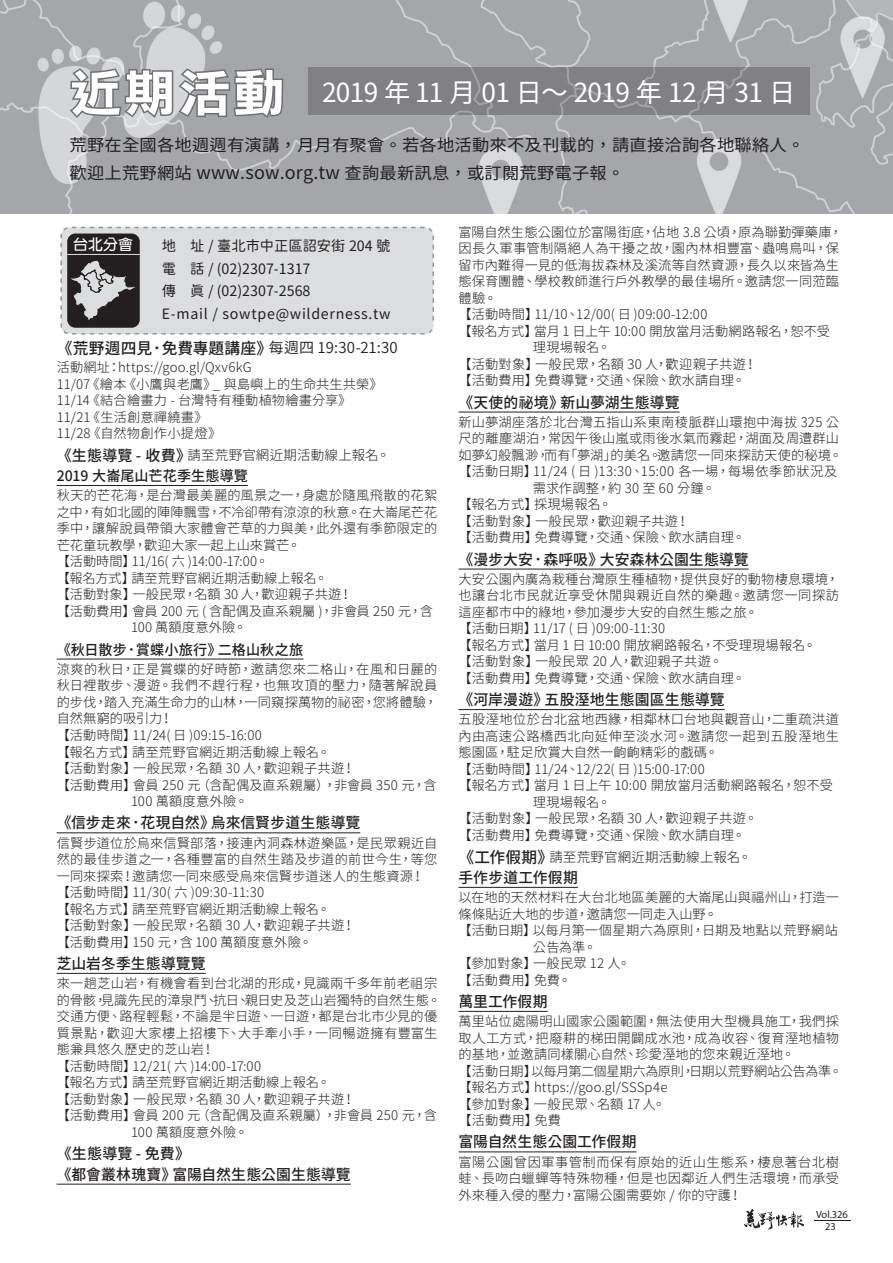
<style>
.page{position:relative;width:893px;height:1263px;background:#fff}
.page>*{position:absolute;margin:0;border:0;box-sizing:border-box;transform-origin:0 0}
.t1{font:26.25px "Gen Yo Gothic TW Regular TTF";letter-spacing:-.025em;color:#fff}
.t2{font:16.5px/27.8px "Gen Yo Gothic TW Regular TTF";letter-spacing:.01em;color:#231f20;scale:1.05 1}
.t3{font:15.75px "Gen Yo Gothic TW Medium TTF";letter-spacing:.005em;color:#231f20}
.t4{font:15px/20.7px "Gen Yo Gothic TW Medium TTF";letter-spacing:.005em;color:#231f20}
.t5{font:700 15px "New Gothic";color:#fff}
.t6{font:14.25px/22.5px "Gen Sen Maru Gothic TW Regular TTF";color:#231f20}
.t7{font:14.25px "Gen Yo Gothic TW Medium TTF";letter-spacing:.005em;color:#231f20}
.t8{font:13.5px "Gen Yo Gothic TW Light TTF";letter-spacing:.01em;color:#231f20}
.t9{font:13.2px/16.5px "Gen Yo Gothic TW Light TTF";letter-spacing:.015em;color:#231f20}
.t10{font:13.2px "Gen Yo Gothic TW Light TTF";letter-spacing:.04em;color:#231f20}
.t11{font:13.2px "Gen Yo Gothic TW Light TTF";letter-spacing:-.005em;color:#231f20}
.t12{font:13.2px "Gen Yo Gothic TW Light TTF";letter-spacing:.035em;color:#231f20}
.t13{font:13.2px "Gen Yo Gothic TW Light TTF";letter-spacing:.045em;color:#231f20}
.t14{font:10.5px/12.3px "Myriad Pro";color:#231f20;text-align:center}
.s1{font-family:"DF Li Hei W7 WINP BF";font-size:49.5px}
.s2{font-size:18px}
.s3{font-family:"Gen Yo Gothic TW Normal TTF";font-size:15px}
.s4{font-family:"Gen Yo Gothic TW Medium TTF";font-size:15px}
.s5{font-family:"Gen Yo Gothic TW Medium TTF";font-size:15.75px}
</style>
<div class="page">
<svg style="left:744px;top:1209px;width:60px;height:20px"></svg>
<hr style="left:814px;top:1220px;width:36px;height:1px;background:#231f20">
<img style="left:0;top:0;width:893px;height:214px">
<div style="left:308px;top:67px;width:501px;height:47px;background:#818185"></div>
<hr style="left:57px;top:485px;width:191px;height:1px;background:#231f20">
<hr style="left:57px;top:659px;width:246px;height:1px;background:#231f20">
<hr style="left:57px;top:832px;width:303px;height:1px;background:#231f20">
<hr style="left:57px;top:973px;width:149px;height:1px;background:#231f20">
<hr style="left:57px;top:1184px;width:294px;height:1px;background:#231f20">
<div style="left:61px;top:227px;width:372px;height:107px;background:#dcdddf;border-radius:9px"></div>
<div style="left:60px;top:227px;width:374px;height:107px;border:2px dashed #939598;border-radius:9px"></div>
<svg style="left:68px;top:66px;width:217px;height:768px"></svg>
<hr style="left:459px;top:412px;width:221px;height:1px;background:#231f20">
<hr style="left:459px;top:569px;width:290px;height:1px;background:#231f20">
<hr style="left:459px;top:709px;width:266px;height:1px;background:#231f20">
<hr style="left:459px;top:887px;width:119px;height:1px;background:#231f20">
<hr style="left:459px;top:1011px;width:89px;height:1px;background:#231f20">
<hr style="left:459px;top:1151px;width:178px;height:1px;background:#231f20">
<h1 class="t1" style="left:70px;top:77px;width:727px"><span class="s1">近期活動</span> 2019 年 11 月 01 日～ 2019 年 12 月 31 日</h1>
<p class="t2" style="left:70px;top:132px;width:701px">荒野在全國各地週週有演講，月月有聚會。若各地活動來不及刊載的，請直接洽詢各地聯絡人。歡迎上荒野網站 <span class="s2">www.sow.org.tw</span> 查詢最新訊息，或訂閱荒野電子報。</p>
<p class="t5" style="left:73px;top:237px;width:61px">台北分會</p>
<p class="t6" style="left:162px;top:235px;width:230px">地　址 / 臺北市中正區詔安街 204 號電　話 / (02)2307-1317<br>傳　真 / (02)2307-2568<br>E-mail / sowtpe@wilderness.tw</p>
<p class="t3" style="left:57px;top:339px;width:343px">《荒野週四見．免費專題講座》<span class="s3">每週四 19:30-21:30</span></p>
<p class="t9" style="left:57px;top:359px;width:328px">活動網址：https://goo.gl/Qxv6kG<br>11/07《繪本《小鷹與老鷹》_ 與島嶼上的生命共生共榮》<br>11/14《結合繪畫力 - 台灣特有種動植物繪畫分享》<br>11/21《生活創意禪繞畫》<br>11/28《自然物創作小提燈》</p>
<p class="t8" style="left:57px;top:447px;width:335px"><span class="s4">《生態導覽 - 收費》</span>請至荒野官網近期活動線上報名。</p>
<p class="t7" style="left:57px;top:468px;width:193px">2019 大崙尾山芒花季生態導覽</p>
<p class="t9" style="left:57px;top:488px;width:382px">秋天的芒花海，是台灣最美麗的風景之一，身處於隨風飛散的花絮</p>
<p class="t9" style="left:57px;top:504px;width:382px">之中，有如北國的陣陣飄雪，不冷卻帶有涼涼的秋意。在大崙尾芒花</p>
<p class="t9" style="left:57px;top:521px;width:382px">季中，讓解說員帶領大家體會芒草的力與美，此外還有季節限定的</p>
<p class="t11" style="left:57px;top:538px;width:246px">芒花童玩教學，歡迎大家一起上山來賞芒。</p>
<p class="t11" style="left:57px;top:554px;width:214px">【活動時間】11/16( 六 )14:00-17:00。</p>
<p class="t9" style="left:57px;top:570px;width:272px">【報名方式】請至荒野官網近期活動線上報名。</p>
<p class="t9" style="left:57px;top:587px;width:297px">【活動對象】一般民眾，名額 30 人，歡迎親子共遊！</p>
<p class="t9" style="left:57px;top:603px;width:378px">【活動費用】會員 200 元 ( 含配偶及直系親屬 )，非會員 250 元，含</p>
<p class="t9" style="left:131px;top:620px;width:117px">100 萬額度意外險。</p>
<p class="t7" style="left:57px;top:641px;width:248px">《秋日散步．賞蝶小旅行》二格山秋之旅</p>
<p class="t10" style="left:57px;top:662px;width:382px">涼爽的秋日，正是賞蝶的好時節，邀請您來二格山，在風和日麗的</p>
<p class="t13" style="left:57px;top:678px;width:382px">秋日裡散步、漫遊。我們不趕行程，也無攻頂的壓力，隨著解說員</p>
<p class="t9" style="left:57px;top:694px;width:382px">的步伐，踏入充滿生命力的山林，一同窺探萬物的祕密，您將體驗，</p>
<p class="t9" style="left:57px;top:711px;width:118px">自然無窮的吸引力！</p>
<p class="t9" style="left:57px;top:727px;width:207px">【活動時間】11/24( 日 )09:15-16:00</p>
<p class="t9" style="left:57px;top:744px;width:275px">【報名方式】請至荒野官網近期活動線上報名。</p>
<p class="t9" style="left:57px;top:760px;width:300px">【活動對象】一般民眾，名額 30 人，歡迎親子共遊！</p>
<p class="t9" style="left:57px;top:777px;width:381px">【活動費用】會員 250 元（含配偶及直系親屬），非會員 350 元，含</p>
<p class="t9" style="left:131px;top:793px;width:118px">100 萬額度意外險。</p>
<p class="t4" style="left:57px;top:813px;width:305px">《信步走來．花現自然》烏來信賢步道生態導覽</p>
<p class="t9" style="left:57px;top:835px;width:382px">信賢步道位於烏來信賢部落，接連內洞森林遊樂區，是民眾親近自然的最佳步道之一，各種豐富的自然生踏及步道的前世今生，等您一同來探索！邀請您一同來感受烏來信賢步道迷人的生態資源！【活動時間】11/30( 六 )09:30-11:30<br>【報名方式】請至荒野官網近期活動線上報名。<br>【活動對象】一般民眾，名額 30 人，歡迎親子共遊！<br>【活動費用】150 元，含 100 萬額度意外險。</p>
<p class="t4" style="left:57px;top:953px;width:151px">芝山岩冬季生態導覽覽</p>
<p class="t9" style="left:57px;top:975px;width:382px">來一趟芝山岩，有機會看到台北湖的形成，見識兩千多年前老祖宗</p>
<p class="t9" style="left:57px;top:992px;width:385px">的骨骸，見識先民的漳泉鬥、抗日、親日史及芝山岩獨特的自然生態。</p>
<p class="t9" style="left:57px;top:1008px;width:382px">交通方便、路程輕鬆，不論是半日遊、一日遊，都是台北市少見的優</p>
<p class="t10" style="left:57px;top:1025px;width:382px">質景點，歡迎大家樓上招樓下、大手牽小手，一同暢遊擁有豐富生</p>
<p class="t9" style="left:57px;top:1041px;width:160px">態兼具悠久歷史的芝山岩！</p>
<p class="t9" style="left:57px;top:1058px;width:206px">【活動時間】12/21( 六 )14:00-17:00</p>
<p class="t9" style="left:57px;top:1074px;width:275px">【報名方式】請至荒野官網近期活動線上報名。</p>
<p class="t9" style="left:57px;top:1091px;width:300px">【活動對象】一般民眾，名額 30 人，歡迎親子共遊！</p>
<p class="t9" style="left:57px;top:1107px;width:382px">【活動費用】會員 200 元（含配偶及直系親屬），非會員 250 元，含</p>
<p class="t9" style="left:131px;top:1124px;width:118px">100 萬額度意外險。</p>
<p class="t4" style="left:57px;top:1143px;width:296px">《生態導覽 - 免費》<br>《都會叢林瑰寶》富陽自然生態公園生態導覽</p>
<p class="t9" style="left:459px;top:224px;width:385px">富陽自然生態公園位於富陽街底，佔地 3.8 公頃，原為聯勤彈藥庫，</p>
<p class="t9" style="left:459px;top:240px;width:382px">因長久軍事管制隔絕人為干擾之故，園內林相豐富、蟲鳴鳥叫，保</p>
<p class="t9" style="left:459px;top:257px;width:382px">留市內難得一見的低海拔森林及溪流等自然資源，長久以來皆為生</p>
<p class="t9" style="left:459px;top:273px;width:382px">態保育團體、學校教師進行戶外教學的最佳場所。邀請您一同蒞臨</p>
<p class="t9" style="left:459px;top:290px;width:40px">體驗。</p>
<p class="t9" style="left:459px;top:306px;width:250px">【活動時間】11/10、12/00( 日 )09:00-12:00</p>
<p class="t11" style="left:459px;top:323px;width:373px">【報名方式】當月 1 日上午 10:00 開放當月活動網路報名，恕不受</p>
<p class="t9" style="left:533px;top:339px;width:79px">理現場報名。</p>
<p class="t9" style="left:459px;top:356px;width:300px">【活動對象】一般民眾，名額 30 人，歡迎親子共遊！</p>
<p class="t9" style="left:459px;top:372px;width:288px">【活動費用】免費導覽，交通、保險、飲水請自理。</p>
<p class="t4" style="left:459px;top:392px;width:222px">《天使的祕境》新山夢湖生態導覽</p>
<p class="t9" style="left:459px;top:414px;width:382px">新山夢湖座落於北台灣五指山系東南稜脈群山環抱中海拔 325 公</p>
<p class="t9" style="left:459px;top:430px;width:382px">尺的離塵湖泊，常因午後山嵐或雨後水氣而霧起，湖面及周遭群山</p>
<p class="t9" style="left:459px;top:447px;width:385px">如夢幻般飄渺，而有「夢湖」的美名。邀請您一同來探訪天使的秘境。</p>
<p class="t12" style="left:459px;top:464px;width:380px">【活動日期】11/24 ( 日 )13:30、15:00 各一場，每場依季節狀況及</p>
<p class="t9" style="left:533px;top:480px;width:184px">需求作調整，約 30 至 60 分鐘。</p>
<p class="t9" style="left:459px;top:496px;width:155px">【報名方式】採現場報名。</p>
<p class="t9" style="left:459px;top:513px;width:232px">【活動對象】一般民眾，歡迎親子共遊！</p>
<p class="t9" style="left:459px;top:529px;width:288px">【活動費用】免費導覽，交通、保險、飲水請自理。</p>
<p class="t4" style="left:459px;top:549px;width:292px">《漫步大安．森呼吸》大安森林公園生態導覽</p>
<p class="t9" style="left:459px;top:571px;width:382px">大安公園內廣為栽種台灣原生種植物，提供良好的動物棲息環境，也讓台北市民就近享受休閒與親近自然的樂趣。邀請您一同探訪這座都市中的綠地，參加漫步大安的自然生態之旅。<br>【活動日期】11/17 ( 日 )09:00-11:30<br>【報名方式】當月 1 日 10:00 開放網路報名，不受理現場報名。<br>【活動對象】一般民眾 20 人，歡迎親子共遊。<br>【活動費用】免費導覽，交通、保險、飲水請自理。</p>
<p class="t4" style="left:459px;top:689px;width:268px">《河岸漫遊》五股溼地生態園區生態導覽</p>
<p class="t9" style="left:459px;top:711px;width:382px">五股溼地位於台北盆地西緣，相鄰林口台地與觀音山，二重疏洪道</p>
<p class="t10" style="left:459px;top:728px;width:382px">內由高速公路橋西北向延伸至淡水河。邀請您一起到五股溼地生</p>
<p class="t9" style="left:459px;top:744px;width:261px">態園區，駐足欣賞大自然一齣齣精彩的戲碼。</p>
<p class="t9" style="left:459px;top:761px;width:248px">【活動時間】11/24、12/22( 日 )15:00-17:00</p>
<p class="t9" style="left:459px;top:777px;width:376px">【報名方式】當月 1 日上午 10:00 開放當月活動網路報名，恕不受</p>
<p class="t9" style="left:533px;top:794px;width:79px">理現場報名。</p>
<p class="t9" style="left:459px;top:810px;width:301px">【活動對象】一般民眾，名額 30 人，歡迎親子共遊。</p>
<p class="t9" style="left:459px;top:827px;width:288px">【活動費用】免費導覽，交通、保險、飲水請自理。</p>
<p class="t8" style="left:459px;top:849px;width:295px"><span class="s5">《工作假期》</span>請至荒野官網近期活動線上報名。</p>
<p class="t4" style="left:459px;top:867px;width:121px">手作步道工作假期</p>
<p class="t9" style="left:459px;top:889px;width:382px">以在地的天然材料在大台北地區美麗的大崙尾山與福州山，打造一</p>
<p class="t9" style="left:459px;top:906px;width:260px">條條貼近大地的步道，邀請您一同走入山野。</p>
<p class="t9" style="left:459px;top:922px;width:381px">【活動日期】以每月第一個星期六為原則，日期及地點以荒野網站</p>
<p class="t9" style="left:533px;top:939px;width:65px">公告為準。</p>
<p class="t9" style="left:459px;top:955px;width:173px">【參加對象】一般民眾 12 人。</p>
<p class="t9" style="left:459px;top:972px;width:114px">【活動費用】免費。</p>
<p class="t4" style="left:459px;top:991px;width:91px">萬里工作假期</p>
<p class="t9" style="left:459px;top:1013px;width:385px">萬里站位處陽明山國家公園範圍，無法使用大型機具施工，我們採取人工方式，把廢耕的梯田開闢成水池，成為收容、復育溼地植物的基地，並邀請同樣關心自然、珍愛溼地的您來親近溼地。<br>【活動日期】以每月第二個星期六為原則，日期以荒野網站公告為準。【報名方式】https://goo.gl/SSSp4e<br>【參加對象】一般民眾、名額 17 人。<br>【活動費用】免費</p>
<p class="t4" style="left:459px;top:1132px;width:180px">富陽自然生態公園工作假期</p>
<p class="t9" style="left:459px;top:1154px;width:382px;text-align:justify">富陽公園曾因軍事管制而保有原始的近山生態系，棲息著台北樹蛙、長吻白蠟蟬等特殊物種，但是也因鄰近人們生活環境，而承受外來種入侵的壓力，富陽公園需要妳 / 你的守護！</p>
<p class="t14" style="left:816px;top:1208px;width:33px">Vol.326<br>23</p>
</div>
